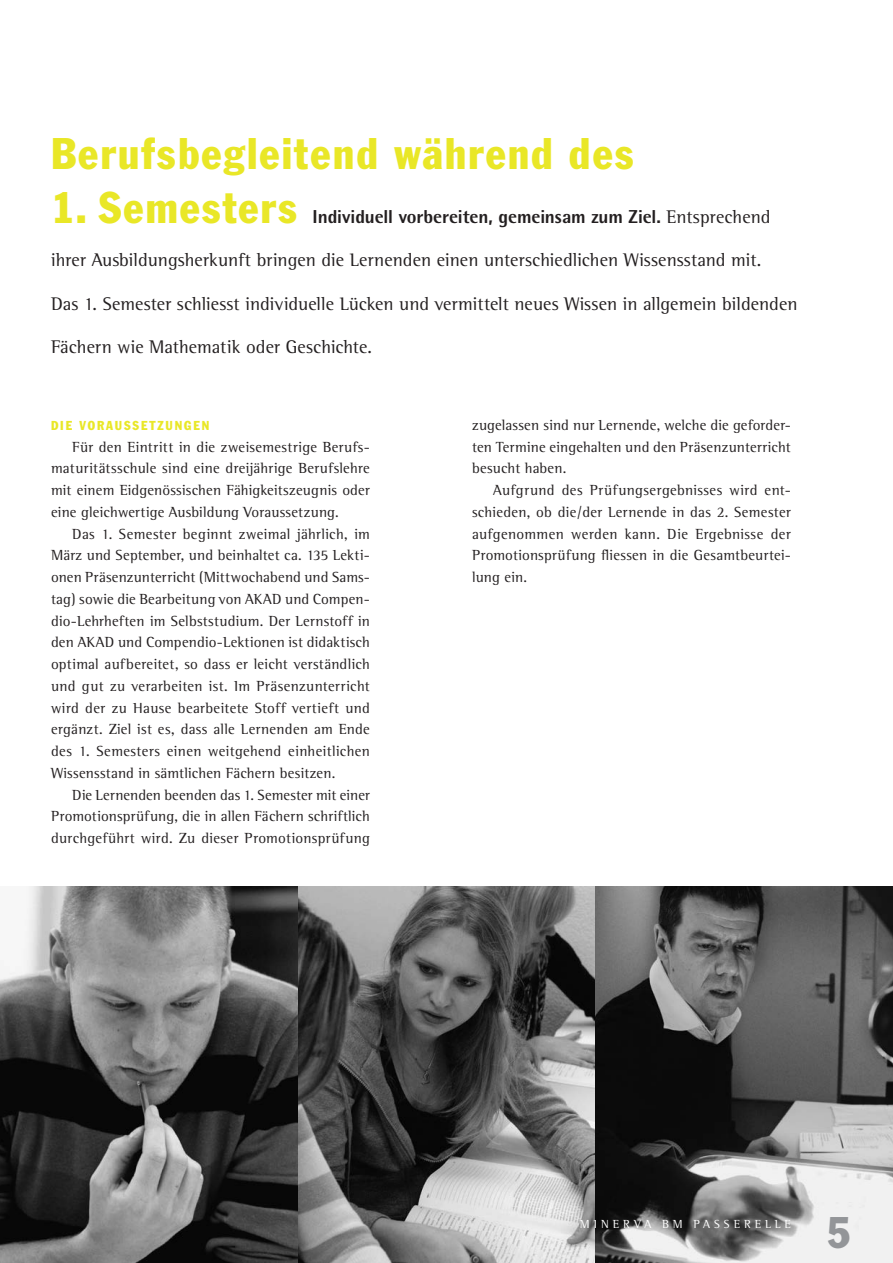
<style>
.page{position:relative;width:893px;height:1263px;background:#fff}
.page>*{position:absolute;margin:0;border:0;box-sizing:border-box;transform-origin:0 0}
.t1{font:condensed 43.5px "Franklin Gothic";letter-spacing:.05em;color:#e9e727}
.t2{font:condensed 43.5px "Franklin Gothic";color:#939598}
.t3{font:18.75px "Rotis Semi Serif";letter-spacing:.005em;color:#231f20}
.t4{font:800 18.75px "Rotis Semi Sans";letter-spacing:-.005em;color:#231f20}
.t5{font:15px/21.8px "Rotis Semi Serif";letter-spacing:.015em;color:#231f20;text-align:justify}
.t6{font:condensed 12.75px "Franklin Gothic";letter-spacing:.15em;color:#e9e727}
.t7{font:12px "Rotis Semi Serif";letter-spacing:.33em;color:#fff}
.s1{font-family:"Rotis Semi Serif";font-weight:400}
</style>
<div class="page">
<img style="left:0;top:887px;width:893px;height:376px">
<h1 class="t1" style="left:51px;top:127px;width:584px">Berufsbegleitend während des</h1>
<h1 class="t1" style="left:51px;top:181px;width:247px">1. Semesters</h1>
<p class="t4" style="left:313px;top:205px;width:459px">Individuell vorbereiten, gemeinsam zum Ziel. <span class="s1">Entsprechend</span></p>
<p class="t3" style="left:51px;top:249px;width:712px">ihrer Ausbildungsherkunft bringen die Lernenden einen unterschiedlichen Wissensstand mit.</p>
<p class="t3" style="left:51px;top:293px;width:748px">Das 1. Semester schliesst individuelle Lücken und vermittelt neues Wissen in allgemein bildenden</p>
<p class="t3" style="left:51px;top:336px;width:322px">Fächern wie Mathematik oder Geschichte.</p>
<p class="t6" style="left:51px;top:417px;width:160px">DIE VORAUSSETZUNGEN</p>
<p class="t5" style="left:51px;top:436px;width:320px;text-indent:21px">Für den Eintritt in die zweisemestrige Berufs&shy;maturitätsschule sind eine dreijährige Berufslehre mit einem Eidgenössischen Fähigkeitszeugnis oder eine gleichwertige Ausbildung Voraussetzung.</p>
<p class="t5" style="left:51px;top:523px;width:320px;text-indent:21px">Das 1. Semester beginnt zweimal jährlich, im März und September, und beinhaltet ca. 135 Lekti&shy;onen Präsenzunterricht (Mittwochabend und Sams&shy;tag) sowie die Bearbeitung von AKAD und Compen&shy;dio-Lehrheften im Selbststudium. Der Lernstoff in den AKAD und Compendio-Lektionen ist didaktisch optimal aufbereitet, so dass er leicht verständlich und gut zu verarbeiten ist. Im Präsenzunterricht wird der zu Hause bearbeitete Stoff vertieft und ergänzt. Ziel ist es, dass alle Lernenden am Ende des 1. Semesters einen weitgehend einheitlichen Wissensstand in sämtlichen Fächern besitzen.</p>
<p class="t5" style="left:51px;top:784px;width:320px;text-indent:21px">Die Lernenden beenden das 1. Semester mit einer Promotionsprüfung, die in allen Fächern schriftlich durchgeführt wird. Zu dieser Promotionsprüfung</p>
<p class="t5" style="left:472px;top:414px;width:320px">zugelassen sind nur Lernende, welche die geforder&shy;ten Termine eingehalten und den Präsenzunterricht besucht haben.</p>
<p class="t5" style="left:472px;top:479px;width:320px;text-indent:21px">Aufgrund des Prüfungsergebnisses wird ent&shy;schieden, ob die/der Lernende in das 2. Semester aufgenommen werden kann. Die Ergebnisse der Promotionsprüfung fliessen in die Gesamtbeurtei&shy;lung ein.</p>
<p class="t7" style="left:580px;top:1217px;width:212px">MINERVA BM PASSERELLE</p>
<h1 class="t2" style="left:827px;top:1206px;width:25px">5</h1>
</div>
